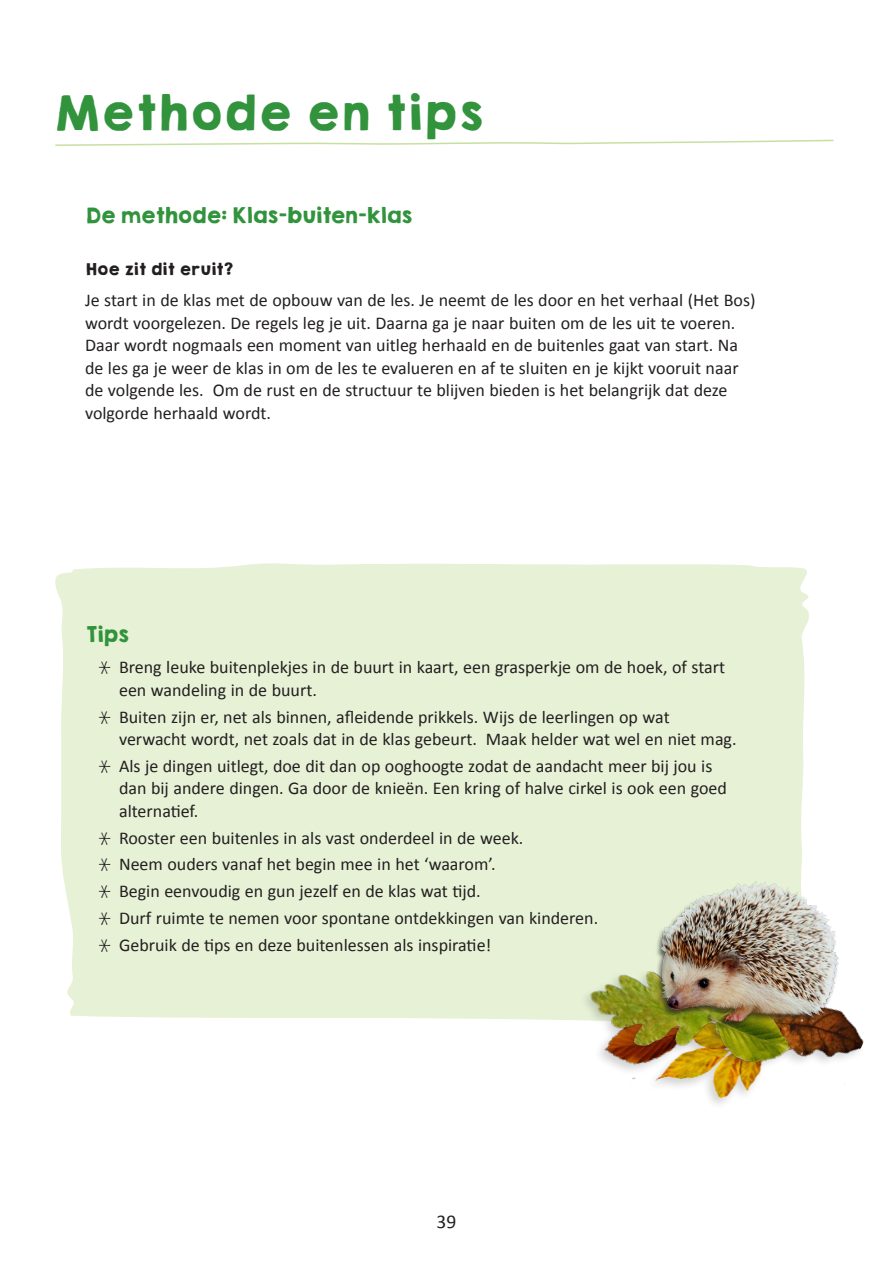
<style>
.page{position:relative;width:893px;height:1263px;background:#fff}
.page>*{position:absolute;margin:0;border:0;box-sizing:border-box;transform-origin:0 0}
.Les{font:43.5px "KGHAPPY Solid";color:#32933d}
.paragraafkop{font:19.5px "KGHAPPY Solid";letter-spacing:-.05em;color:#32933d}
.t1{font:19.5px "Calibri";color:#231f20}
.brood{font:18px/22.5px "Calibri";color:#231f20}
.kopje{font:15px "KGHAPPY Solid";letter-spacing:-.03em;color:#231f20}
.s1{font-family:"Amatic SC";font-size:31.5px}
</style>
<div class="page">
<div style="left:55px;top:563px;width:754px;height:457px;background:#e6f1d6"></div>
<svg style="left:55px;top:139px;width:779px;height:7px"></svg>
<img style="left:632px;top:1072px;width:99px;height:28px">
<div style="left:728px;top:998px;width:137px;height:97px;background:#231f20;opacity:.2"></div>
<img style="left:804px;top:1072px;width:61px;height:13px">
<img style="left:694px;top:1072px;width:110px;height:17px">
<img style="left:549px;top:838px;width:316px;height:234px">
<p class="Les" style="left:52px;top:79px;width:432px">Methode en tips</p>
<p class="paragraafkop" style="left:85px;top:200px;width:329px">De methode: Klas-buiten-klas</p>
<p class="kopje" style="left:85px;top:258px;width:150px">Hoe zit dit eruit?</p>
<p class="brood" style="left:85px;top:288px;width:672px">Je start in de klas met de opbouw van de les. Je neemt de les door en het verhaal (Het Bos) wordt voorgelezen. De regels leg je uit. Daarna ga je naar buiten om de les uit te voeren.<br>Daar wordt nogmaals een moment van uitleg herhaald en de buitenles gaat van start. Na de les ga je weer de klas in om de les te evalueren en af te sluiten en je kijkt vooruit naar de volgende les. Om de rust en de structuur te blijven bieden is het belangrijk dat deze volgorde herhaald wordt.</p>
<p class="paragraafkop" style="left:85px;top:619px;width:46px">Tips</p>
<p class="brood" style="left:119px;top:655px;width:607px;text-indent:-21px"><span class="s1">*</span> Breng leuke buitenplekjes in de buurt in kaart, een grasperkje om de hoek, of start een wandeling in de buurt.</p>
<p class="brood" style="left:119px;top:704px;width:619px;text-indent:-21px"><span class="s1">*</span> Buiten zijn er, net als binnen, afleidende prikkels. Wijs de leerlingen op wat verwacht wordt, net zoals dat in de klas gebeurt. Maak helder wat wel en niet mag.</p>
<p class="brood" style="left:119px;top:754px;width:609px;text-indent:-21px"><span class="s1">*</span> Als je dingen uitlegt, doe dit dan op ooghoogte zodat de aandacht meer bij jou is dan bij andere dingen. Ga door de knieën. Een kring of halve cirkel is ook een goed alternatief.</p>
<p class="brood" style="left:98px;top:825px;width:427px"><span class="s1">*</span> Rooster een buitenles in als vast onderdeel in de week.</p>
<p class="brood" style="left:98px;top:852px;width:399px"><span class="s1">*</span> Neem ouders vanaf het begin mee in het ‘waarom’.</p>
<p class="brood" style="left:98px;top:879px;width:384px"><span class="s1">*</span> Begin eenvoudig en gun jezelf en de klas wat tijd.</p>
<p class="brood" style="left:98px;top:906px;width:502px"><span class="s1">*</span> Durf ruimte te nemen voor spontane ontdekkingen van kinderen.</p>
<p class="brood" style="left:98px;top:932px;width:395px"><span class="s1">*</span> Gebruik de tips en deze buitenlessen als inspiratie!</p>
<p class="t1" style="left:437px;top:1209px;width:21px">39</p>
</div>
